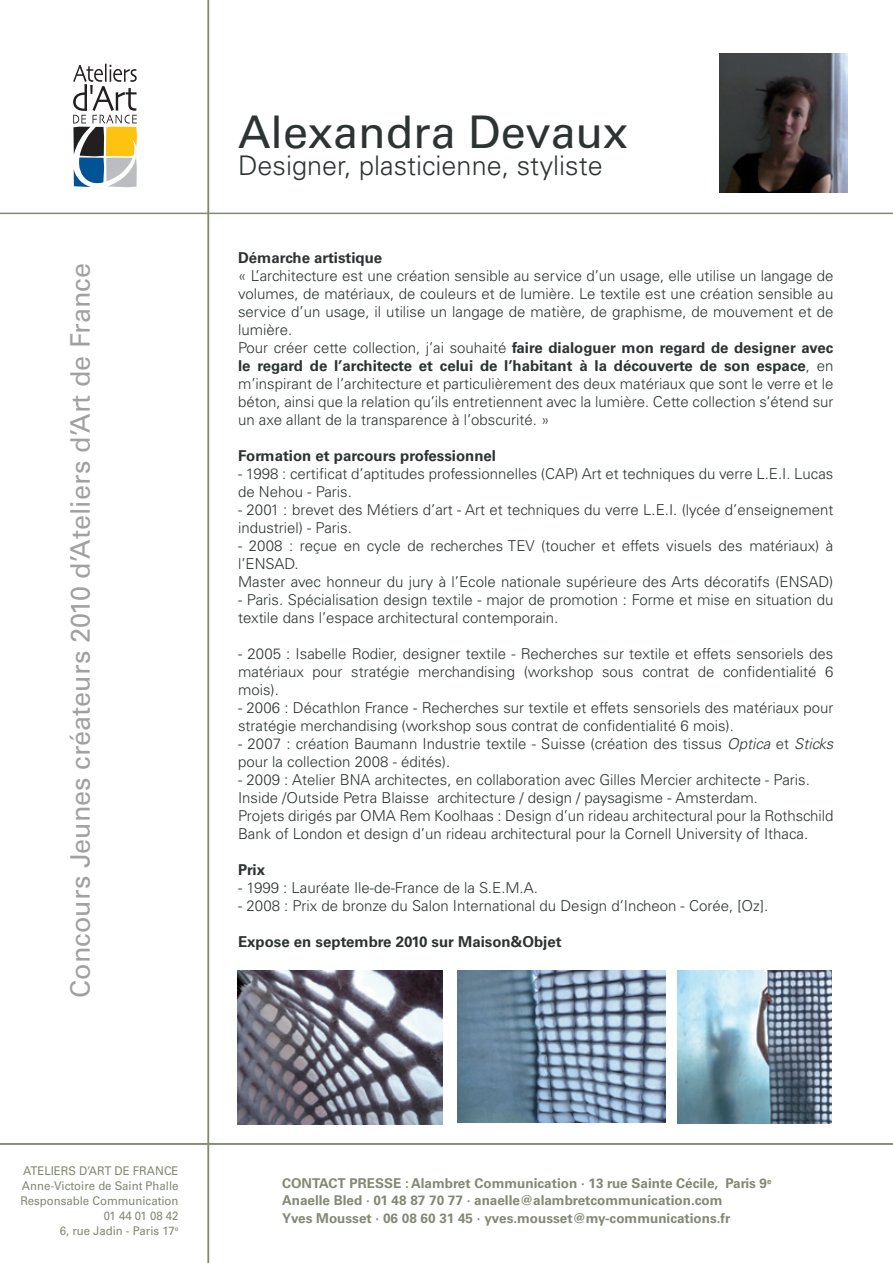
<style>
.page{position:relative;width:893px;height:1263px;background:#fff}
.page>*{position:absolute;margin:0;border:0;box-sizing:border-box;transform-origin:0 0}
.t1{font:45px "Univers";color:#2d3333}
.t2{font:27px "Univers";color:#a2a0a0}
.t3{font:300 27px "Univers";color:#2d3333}
.t4{font:300 15px/18px "Univers";color:#2d3333}
.t5{font:700 15px "Univers";color:#2d3333}
.t6{font:700 13.5px/16.5px "Univers";color:#828974}
.t7{font:12px/15px "Univers";color:#828974;text-align:right;scale:.95 1}
.s1{font-weight:700}
.s2{font-style:italic}
</style>
<div class="page">
<img style="left:237px;top:971px;width:205px;height:153px">
<hr style="left:0;top:213px;width:893px;height:1px;background:#828974">
<svg style="left:73px;top:64px;width:64px;height:123px"></svg>
<img style="left:457px;top:971px;width:208px;height:152px">
<img style="left:720px;top:54px;width:127px;height:139px">
<img style="left:677px;top:971px;width:155px;height:153px">
<hr style="left:208px;top:0;width:1px;height:1263px;background:#828974">
<hr style="left:0;top:1143px;width:893px;height:2px;background:#828974">
<h2 class="t2" style="left:64px;top:998px;width:736px;rotate:-90deg">Concours Jeunes créateurs 2010 d’Ateliers d’Art de France</h2>
<h1 class="t1" style="left:238px;top:106px;width:392px">Alexandra Devaux</h1>
<h2 class="t3" style="left:238px;top:149px;width:366px">Designer, plasticienne, styliste</h2>
<p class="t5" style="left:238px;top:249px;width:146px">Démarche artistique</p>
<p class="t4" style="left:238px;top:266px;width:597px">« L’architecture est une création sensible au service d’un usage, elle utilise un langage de volumes, de matériaux, de couleurs et de lumière. Le textile est une création sensible au service d’un usage, il utilise un langage de matière, de graphisme, de mouvement et de lumière.<br>Pour créer cette collection, j’ai souhaité <span class="s1">faire dialoguer mon regard de designer avec le regard de l’architecte et celui de l’habitant à la découverte de son espace</span>, en m’inspirant de l’architecture et particulièrement des deux matériaux que sont le verre et le béton, ainsi que la relation qu’ils entretiennent avec la lumière. Cette collection s’étend sur un axe allant de la transparence à l’obscurité. »</p>
<p class="t5" style="left:238px;top:447px;width:259px">Formation et parcours professionnel</p>
<p class="t4" style="left:238px;top:464px;width:597px">- 1998 : certificat d’aptitudes professionnelles (CAP) Art et techniques du verre L.E.I. Lucas de Nehou - Paris.</p>
<p class="t4" style="left:238px;top:500px;width:597px">- 2001 : brevet des Métiers d’art - Art et techniques du verre L.E.I. (lycée d’enseignement industriel) - Paris.</p>
<p class="t4" style="left:238px;top:536px;width:597px">- 2008 : reçue en cycle de recherches TEV (toucher et effets visuels des matériaux) à l’ENSAD.<br>Master avec honneur du jury à l’Ecole nationale supérieure des Arts décoratifs (ENSAD)</p>
<p class="t4" style="left:238px;top:590px;width:597px">- Paris. Spécialisation design textile - major de promotion : Forme et mise en situation du textile dans l’espace architectural contemporain.</p>
<p class="t4" style="left:238px;top:644px;width:597px;text-align:justify">- 2005 : Isabelle Rodier, designer textile - Recherches sur textile et effets sensoriels des matériaux pour stratégie merchandising (workshop sous contrat de confidentialité 6 mois).</p>
<p class="t4" style="left:238px;top:698px;width:597px">- 2006 : Décathlon France - Recherches sur textile et effets sensoriels des matériaux pour stratégie merchandising (workshop sous contrat de confidentialité 6 mois).</p>
<p class="t4" style="left:238px;top:734px;width:597px">- 2007 : création Baumann Industrie textile - Suisse (création des tissus <span class="s2">Optica</span> et <span class="s2">Sticks </span>pour la collection 2008 - édités).</p>
<p class="t4" style="left:238px;top:770px;width:597px">- 2009 : Atelier BNA architectes, en collaboration avec Gilles Mercier architecte - Paris.<br>Inside /Outside Petra Blaisse architecture / design / paysagisme - Amsterdam.<br>Projets dirigés par OMA Rem Koolhaas : Design d’un rideau architectural pour la Rothschild Bank of London et design d’un rideau architectural pour la Cornell University of Ithaca.</p>
<p class="t5" style="left:238px;top:861px;width:28px">Prix</p>
<p class="t4" style="left:238px;top:878px;width:301px">- 1999 : Lauréate Ile-de-France de la S.E.M.A.</p>
<p class="t4" style="left:238px;top:896px;width:532px">- 2008 : Prix de bronze du Salon International du Design d’Incheon - Corée, [Oz].</p>
<p class="t5" style="left:238px;top:933px;width:325px">Expose en septembre 2010 sur Maison&amp;Objet</p>
<p class="t7" style="left:20px;top:1163px;width:168px">ateliers d’art de france<br>Anne-Victoire de Saint Phalle<br>Responsable Communication<br>01 44 01 08 42<br>6, rue Jadin - Paris 17<sup>e</sup></p>
<p class="t6" style="left:282px;top:1175px;width:40px">Co ntact</p>
<p class="t6" style="left:282px;top:1175px;width:491px;text-indent:67px">presse : Alambret Communication · 13 rue Sainte Cécile, Paris 9<sup>e<br></sup>Anaelle Bled · 01 48 87 70 77 · anaelle@alambretcommunication.com</p>
<p class="t6" style="left:282px;top:1210px;width:450px">Yves Mousset · 06 08 60 31 45 · yves.mousset@my-communications.fr</p>
</div>
